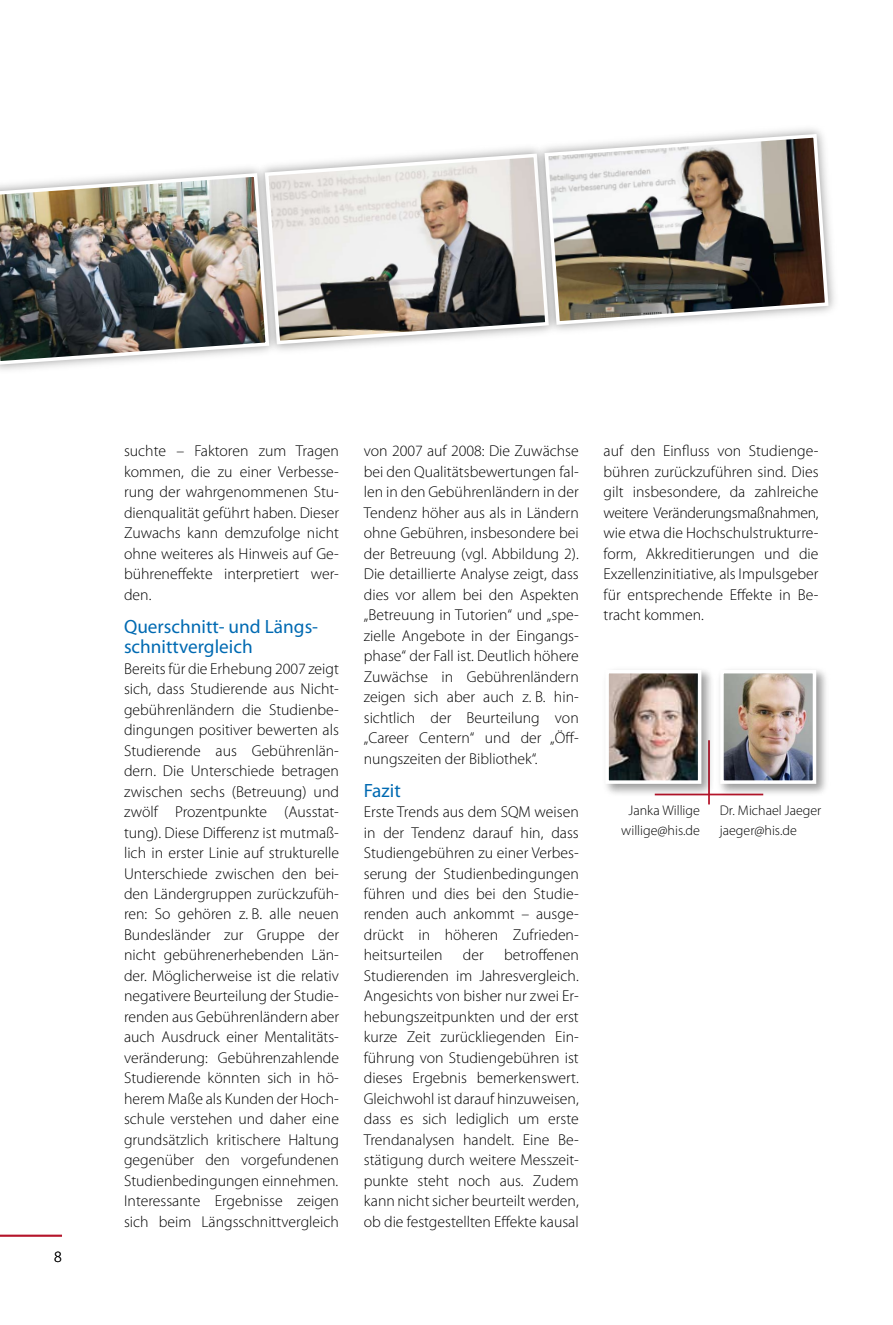
<style>
.page{position:relative;width:893px;height:1325px;background:#fff}
.page>*{position:absolute;margin:0;border:0;box-sizing:border-box;transform-origin:0 0}
.t1{font:19.25px/20.5px "Myriad Pro";color:#006ab2}
.t2{font:300 15.75px/20.5px "Myriad Pro";color:#000;text-align:justify}
.t3{font:300 14px/19.2px "Myriad Pro";color:#000;text-align:center}
</style>
<div class="page">
<hr style="left:0;top:1234px;width:62px;height:2px;background:#b5152b">
<hr style="left:708px;top:740px;width:2px;height:64px;background:#b5152b">
<div style="left:601px;top:665px;width:115px;height:133px;background:#000;opacity:.4"></div>
<img style="left:610px;top:675px;width:86px;height:104px">
<div style="left:605px;top:670px;width:96px;height:114px;border:4px solid #fff"></div>
<div style="left:716px;top:665px;width:115px;height:133px;background:#000;opacity:.4"></div>
<img style="left:725px;top:675px;width:86px;height:104px">
<div style="left:720px;top:670px;width:96px;height:114px;border:4px solid #fff"></div>
<svg style="left:281px;top:152px;width:252px;height:194px"></svg>
<div style="left:0;top:161px;width:281px;height:216px;background:#000;opacity:.4"></div>
<img style="left:0;top:171px;width:271px;height:196px">
<div style="left:533px;top:122px;width:307px;height:214px;background:#000;opacity:.4"></div>
<img style="left:543px;top:132px;width:287px;height:195px">
<p class="t2" style="left:124px;top:441px;width:216px">suchte – Faktoren zum Tragen kommen, die zu einer Verbesse&shy;rung der wahrgenommenen Stu&shy;dienqualität geführt haben. Dieser Zuwachs kann demzufolge nicht ohne weiteres als Hinweis auf Ge&shy;bühreneffekte interpretiert wer&shy;den.</p>
<p class="t1" style="left:124px;top:615px;width:196px">Querschnitt- und Längs&shy;schnittvergleich</p>
<p class="t2" style="left:124px;top:658px;width:216px">Bereits für die Erhebung 2007 zeigt sich, dass Studierende aus Nicht&shy;gebührenländern die Studienbe&shy;dingungen positiver bewerten als Studierende aus Gebührenlän&shy;dern. Die Unterschiede betragen zwischen sechs (Betreuung) und zwölf Prozentpunkte (Ausstat&shy;tung). Diese Differenz ist mutmaß&shy;lich in erster Linie auf strukturelle Unterschiede zwischen den bei&shy;den Ländergruppen zurückzufüh&shy;ren: So gehören z. B. alle neuen Bundesländer zur Gruppe der nicht gebührenerhebenden Län&shy;der. Möglicherweise ist die relativ negativere Beurteilung der Studie&shy;renden aus Gebührenländern aber auch Ausdruck einer Mentalitäts&shy;veränderung: Gebührenzahlende Studierende könnten sich in hö&shy;herem Maße als Kunden der Hoch&shy;schule verstehen und daher eine grundsätzlich kritischere Haltung gegenüber den vorgefundenen Studienbedingungen einnehmen.<br>Interessante Ergebnisse zeigen sich beim Längsschnittvergleich</p>
<p class="t2" style="left:364px;top:441px;width:216px">von 2007 auf 2008: Die Zuwächse bei den Qualitätsbewertungen fal&shy;len in den Gebührenländern in der Tendenz höher aus als in Ländern ohne Gebühren, insbesondere bei der Betreuung (vgl. Abbildung 2).<br>Die detaillierte Analyse zeigt, dass dies vor allem bei den Aspekten „Betreuung in Tutorien“ und „spe&shy;zielle Angebote in der Eingangs&shy;phase“ der Fall ist. Deutlich höhere Zuwächse in Gebührenländern zeigen sich aber auch z. B. hin&shy;sichtlich der Beurteilung von „Career Centern“ und der „Öff&shy;nungszeiten der Bibliothek“.</p>
<p class="t1" style="left:364px;top:779px;width:38px">Fazit</p>
<p class="t2" style="left:364px;top:801px;width:216px">Erste Trends aus dem SQM weisen in der Tendenz darauf hin, dass Studiengebühren zu einer Verbes&shy;serung der Studienbedingungen führen und dies bei den Studie&shy;renden auch ankommt – ausge&shy;drückt in höheren Zufrieden&shy;heitsurteilen</p>
<p class="t2" style="left:364px;top:944px;width:216px;text-indent:140px">betroffenen Studierenden im Jahresvergleich.<br>Angesichts von bisher nur zwei Er&shy;hebungszeitpunkten und der erst kurze Zeit zurückliegenden Ein&shy;führung von Studiengebühren ist dieses Ergebnis bemerkenswert.<br>Gleichwohl ist darauf hinzuweisen, dass es sich lediglich um erste Trendanalysen handelt. Eine Be&shy;stätigung durch weitere Messzeit&shy;punkte steht noch aus. Zudem kann nicht sicher beurteilt werden, ob die festgestellten Effekte kausal</p>
<p class="t2" style="left:463px;top:944px;width:22px">der</p>
<p class="t2" style="left:604px;top:441px;width:216px">auf den Einfluss von Studienge&shy;bühren zurückzuführen sind. Dies gilt insbesondere, da zahlreiche weitere Veränderungsmaßnahmen, wie etwa die Hochschulstrukturre&shy;form, Akkreditierungen und die Exzellenzinitiative, als Impulsgeber für entsprechende Effekte in Be&shy;tracht kommen.</p>
<p class="t3" style="left:621px;top:801px;width:80px">Janka Willige willige@his.de</p>
<p class="t3" style="left:720px;top:801px;width:103px;text-align:left">Dr. Michael Jaeger jaeger@his.de</p>
</div>
